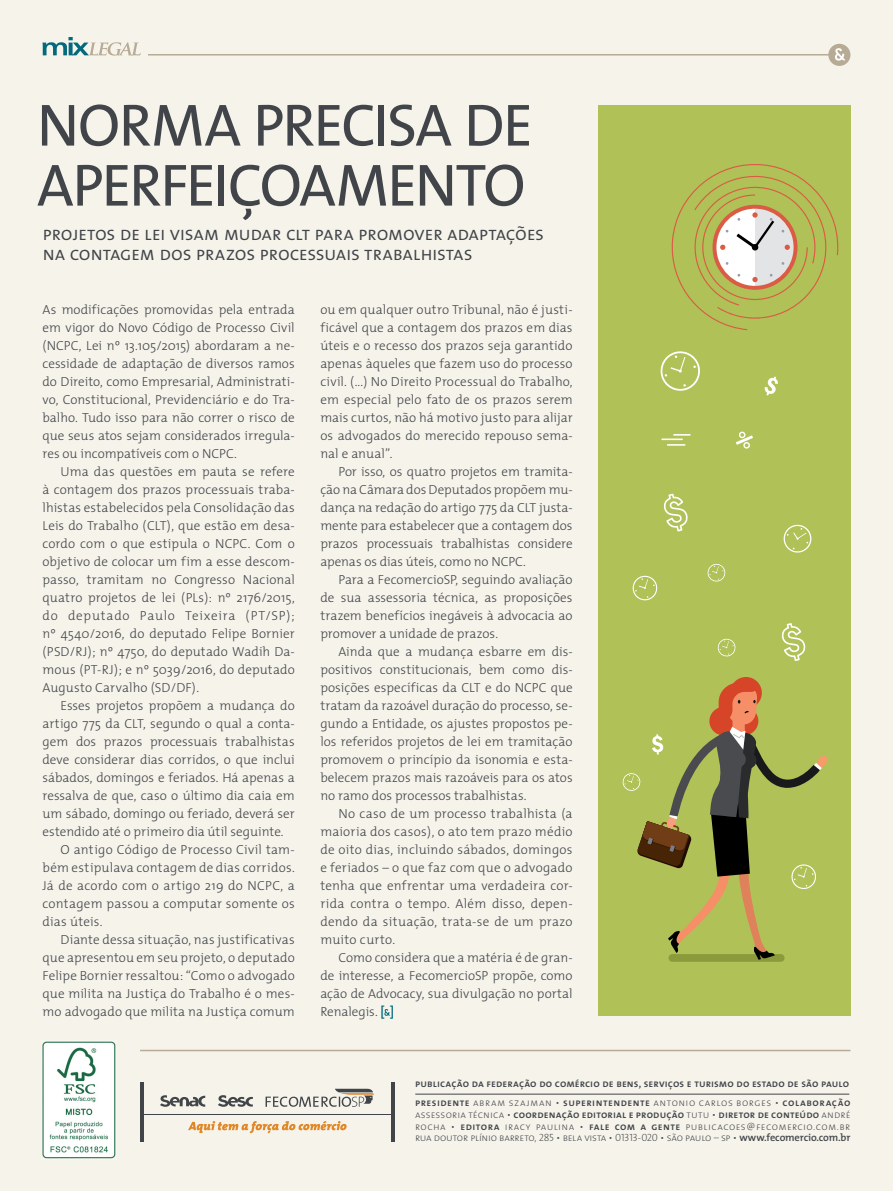
<style>
.page{position:relative;width:893px;height:1191px;background:#f6f3eb}
.page>*{position:absolute;margin:0;border:0;box-sizing:border-box;transform-origin:0 0}
.t1{font:60px/60px "The Mix Caps";letter-spacing:-.035em;color:#414549}
.t2{font:19.5px/19.5px "The Mix Semi Light Caps";letter-spacing:-.02em;color:#414549}
.paragrafo_NOVO{font:300 13.2px/18px "The Mix";letter-spacing:.005em;color:#414549;text-align:justify}
.t3{font:10.5px/11.7px "The Mix Extra Light Caps";color:#414549;text-align:justify}
.t4{font:10.5px "The Mix Extra Light Caps";letter-spacing:-.03em;color:#414549}
.t5{font:10.5px "The Mix Semi Bold Caps";letter-spacing:.005em;color:#414549}
.s1{font-weight:600;font-size:13.5px;color:#026a7c}
.s2{font-family:"The Mix Semi Bold Caps"}
.s3{font-family:"The Mix";font-weight:600}
</style>
<div class="page">
<div style="left:598px;top:105px;width:252px;height:910px;background:#afc157"></div>
<svg style="left:783px;top:524px;width:29px;height:29px"></svg>
<svg style="left:660px;top:351px;width:40px;height:40px"></svg>
<svg style="left:632px;top:575px;width:26px;height:26px"></svg>
<svg style="left:707px;top:563px;width:19px;height:19px"></svg>
<svg style="left:717px;top:638px;width:19px;height:19px"></svg>
<svg style="left:782px;top:623px;width:23px;height:38px"></svg>
<svg style="left:664px;top:493px;width:24px;height:38px"></svg>
<svg style="left:764px;top:376px;width:14px;height:20px"></svg>
<svg style="left:736px;top:431px;width:17px;height:18px"></svg>
<svg style="left:673px;top:434px;width:18px;height:1px"></svg>
<hr style="left:661px;top:438px;width:22px;height:2px;background:#fff">
<svg style="left:667px;top:444px;width:18px;height:2px"></svg>
<svg style="left:671px;top:164px;width:168px;height:166px"></svg>
<div style="left:668px;top:954px;width:117px;height:7px;background:#8b9a3b;border-radius:4px"></div>
<div style="left:730px;top:677px;width:32px;height:32px;background:#d64527;border-radius:50%"></div>
<svg style="left:622px;top:682px;width:206px;height:277px"></svg>
<svg style="left:384px;top:1009px;width:6px;height:6px"></svg>
<hr style="left:148px;top:54px;width:690px;height:2px;background:#b8ab95">
<svg style="left:43px;top:37px;width:98px;height:19px"></svg>
<div style="left:828px;top:44px;width:22px;height:22px;background:#b8ab95;border-radius:50%"></div>
<svg style="left:835px;top:48px;width:10px;height:13px"></svg>
<hr style="left:140px;top:1049px;width:710px;height:2px;background:#b8ab95">
<hr style="left:415px;top:1093px;width:434px;height:1px;background:#414549">
<svg style="left:160px;top:1095px;width:45px;height:11px"></svg>
<svg style="left:218px;top:1095px;width:35px;height:11px"></svg>
<svg style="left:266px;top:1088px;width:108px;height:18px"></svg>
<hr style="left:140px;top:1081px;width:3px;height:60px;background:#414549">
<hr style="left:391px;top:1081px;width:3px;height:60px;background:#414549">
<hr style="left:143px;top:1114px;width:248px;height:1px;background:#414549">
<svg style="left:188px;top:1121px;width:159px;height:12px"></svg>
<img style="left:42px;top:1041px;width:74px;height:118px">
<p class="t1" style="left:37px;top:93px;width:498px">NORMA PRECISA DE<br>APERFEIÇOAMENTO</p>
<p class="t2" style="left:43px;top:223px;width:503px">projetos de lei visam mudar clt para promover adaptações na contagem dos prazos processuais trabalhistas</p>
<p class="paragrafo_NOVO" style="left:43px;top:300px;width:254px">As modificações promovidas pela entrada em vigor do Novo Código de Processo Civil (NCPC, Lei nº 13.105/2015) abordaram a ne&shy;cessidade de adaptação de diversos ramos do Direito, como Empresarial, Administrati&shy;vo, Constitucional, Previdenciário e do Tra&shy;balho. Tudo isso para não correr o risco de que seus atos sejam considerados irregula&shy;res ou incompatíveis com o NCPC.</p>
<p class="paragrafo_NOVO" style="left:43px;top:462px;width:254px;text-indent:18px">Uma das questões em pauta se refere à contagem dos prazos processuais traba&shy;lhistas estabelecidos pela Consolidação das Leis do Trabalho (CLT), que estão em desa&shy;cordo com o que estipula o NCPC. Com o objetivo de colocar um fim a esse descom&shy;passo, tramitam no Congresso Nacional quatro projetos de lei (PLs): nº 2176/2015, do deputado Paulo Teixeira (PT/SP); nº 4540/2016, do deputado Felipe Bornier (PSD/RJ); nº 4750, do deputado Wadih Da&shy;mous (PT-RJ); e nº 5039/2016, do deputado Augusto Carvalho (SD/DF).</p>
<p class="paragrafo_NOVO" style="left:43px;top:696px;width:254px;text-indent:18px">Esses projetos propõem a mudança do artigo 775 da CLT, segundo o qual a conta&shy;gem dos prazos processuais trabalhistas deve considerar dias corridos, o que inclui sábados, domingos e feriados. Há apenas a ressalva de que, caso o último dia caia em um sábado, domingo ou feriado, deverá ser estendido até o primeiro dia útil seguinte.</p>
<p class="paragrafo_NOVO" style="left:43px;top:840px;width:254px;text-indent:18px">O antigo Código de Processo Civil tam&shy;bém estipulava contagem de dias corridos.<br>Já de acordo com o artigo 219 do NCPC, a contagem passou a computar somente os dias úteis.</p>
<p class="paragrafo_NOVO" style="left:43px;top:930px;width:254px;text-indent:18px">Diante dessa situação, nas justificativas que apresentou em seu projeto, o deputado Felipe Bornier ressaltou: “Como o advogado que milita na Justiça do Trabalho é o mes&shy;mo advogado que milita na Justiça comum</p>
<p class="paragrafo_NOVO" style="left:320px;top:300px;width:254px">ou em qualquer outro Tribunal, não é justi&shy;ficável que a contagem dos prazos em dias úteis e o recesso dos prazos seja garantido apenas àqueles que fazem uso do processo civil. (...) No Direito Processual do Trabalho, em especial pelo fato de os prazos serem mais curtos, não há motivo justo para alijar os advogados do merecido repouso sema&shy;nal e anual”.</p>
<p class="paragrafo_NOVO" style="left:320px;top:462px;width:254px;text-indent:18px">Por isso, os quatro projetos em tramita&shy;ção na Câmara dos Deputados propõem mu&shy;dança na redação do artigo 775 da CLT justa&shy;mente para estabelecer que a contagem dos prazos processuais trabalhistas considere apenas os dias úteis, como no NCPC.</p>
<p class="paragrafo_NOVO" style="left:320px;top:570px;width:254px;text-indent:18px">Para a FecomercioSP, seguindo avaliação de sua assessoria técnica, as proposições trazem benefícios inegáveis à advocacia ao promover a unidade de prazos.</p>
<p class="paragrafo_NOVO" style="left:320px;top:642px;width:254px;text-indent:18px">Ainda que a mudança esbarre em dis&shy;positivos constitucionais, bem como dis&shy;posições específicas da CLT e do NCPC que tratam da razoável duração do processo, se&shy;gundo a Entidade, os ajustes propostos pe&shy;los referidos projetos de lei em tramitação promovem o princípio da isonomia e esta&shy;belecem prazos mais razoáveis para os atos no ramo dos processos trabalhistas.</p>
<p class="paragrafo_NOVO" style="left:320px;top:804px;width:254px;text-indent:18px">No caso de um processo trabalhista (a maioria dos casos), o ato tem prazo médio de oito dias, incluindo sábados, domingos e feriados – o que faz com que o advogado tenha que enfrentar uma verdadeira cor&shy;rida contra o tempo. Além disso, depen&shy;dendo da situação, trata-se de um prazo muito curto.</p>
<p class="paragrafo_NOVO" style="left:320px;top:948px;width:254px;text-indent:18px">Como considera que a matéria é de gran&shy;de interesse, a FecomercioSP propõe, como ação de Advocacy, sua divulgação no portal Renalegis. <span class="s1">[ ]</span></p>
<p class="t5" style="left:415px;top:1075px;width:435px">publicação da federação do comércio de bens, serviços e turismo do estado de são paulo</p>
<p class="t3" style="left:415px;top:1096px;width:437px"><span class="s2">presidente</span> abram szajman • <span class="s2">superintendente</span> antonio carlos borges • <span class="s2">colaboração </span>assessoria técnica • <span class="s2">coordenação editorial e produção</span> tutu • <span class="s2">diretor de conteúdo</span> andré rocha • <span class="s2">editora</span> iracy paulina • <span class="s2">fale com a gente</span> publicacoes@fecomercio.com.br</p>
<p class="t4" style="left:415px;top:1129px;width:437px">rua doutor plínio barreto, 285 • bela vista • 01313-020 • são paulo – sp • <span class="s3">www.fecomercio.com.br</span></p>
</div>
